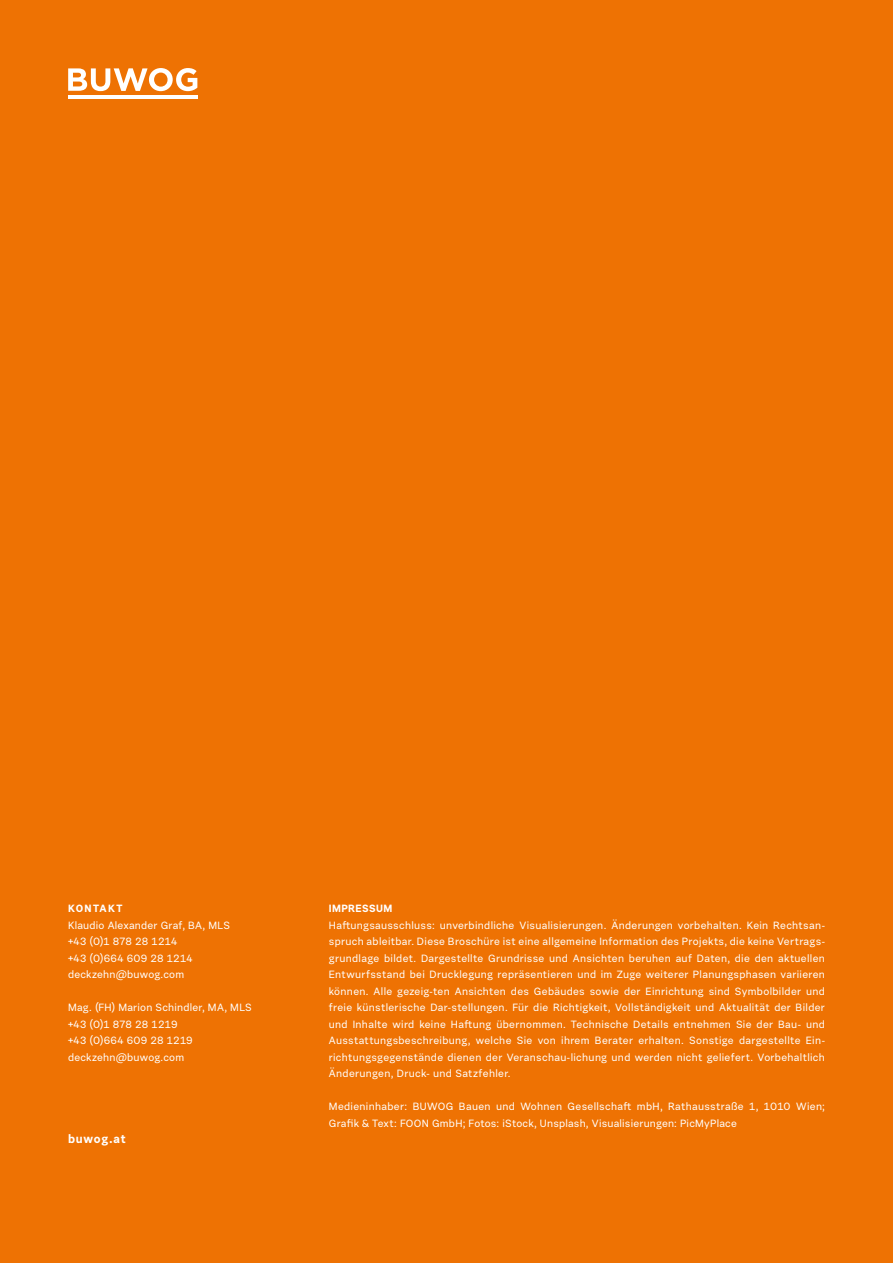
<style>
.page{position:relative;width:893px;height:1263px;background:#ee7203}
.page>*{position:absolute;margin:0;border:0;box-sizing:border-box;transform-origin:0 0}
.t1{font:700 12px "Urban Grotesk Re Bo";letter-spacing:.06em;color:#fff}
.t2{font:10.5px/16.5px "Urban Grotesk Me Bl";letter-spacing:.025em;color:#fff}
.t3{font:700 10.5px "Urban Grotesk Re Bo";letter-spacing:.05em;color:#fff}
.t4{font:700 10.5px "Urban Grotesk Re Bo";letter-spacing:.125em;color:#fff}
</style>
<div class="page">
<hr style="left:68px;top:96px;width:129px;height:3px;background:#fff">
<svg style="left:68px;top:68px;width:129px;height:23px"></svg>
<p class="t4" style="left:68px;top:902px;width:56px">KONTAKT</p>
<p class="t2" style="left:68px;top:917px;width:164px">Klaudio Alexander Graf, BA, MLS +43 (0)1 878 28 1214<br>+43 (0)664 609 28 1214 deckzehn@buwog.com</p>
<p class="t2" style="left:68px;top:999px;width:185px">Mag. (FH) Marion Schindler, MA, MLS +43 (0)1 878 28 1219<br>+43 (0)664 609 28 1219 deckzehn@buwog.com</p>
<p class="t1" style="left:68px;top:1131px;width:59px">buwog.at</p>
<p class="t3" style="left:329px;top:902px;width:65px">IMPRESSUM</p>
<p class="t2" style="left:329px;top:917px;width:498px;text-align:justify">Haftungsausschluss: unverbindliche Visualisierungen. Änderungen vorbehalten. Kein Rechtsan&shy;spruch ableitbar. Diese Broschüre ist eine allgemeine Information des Projekts, die keine Vertrags&shy;grundlage bildet. Dargestellte Grundrisse und Ansichten beruhen auf Daten, die den aktuellen Entwurfsstand bei Drucklegung repräsentieren und im Zuge weiterer Planungsphasen variieren können. Alle gezeig-ten Ansichten des Gebäudes sowie der Einrichtung sind Symbolbilder und freie künstlerische Dar-stellungen. Für die Richtigkeit, Vollständigkeit und Aktualität der Bilder und Inhalte wird keine Haftung übernommen. Technische Details entnehmen Sie der Bau- und Ausstattungsbeschreibung, welche Sie von ihrem Berater erhalten. Sonstige dargestellte Ein&shy;richtungsgegenstände dienen der Veranschau-lichung und werden nicht geliefert. Vorbehaltlich Änderungen, Druck- und Satzfehler.</p>
<p class="t2" style="left:329px;top:1098px;width:498px">Medieninhaber: BUWOG Bauen und Wohnen Gesellschaft mbH, Rathausstraße 1, 1010 Wien;<br>Grafik &amp; Text: FOON GmbH; Fotos: iStock, Unsplash, Visualisierungen: PicMyPlace</p>
</div>
